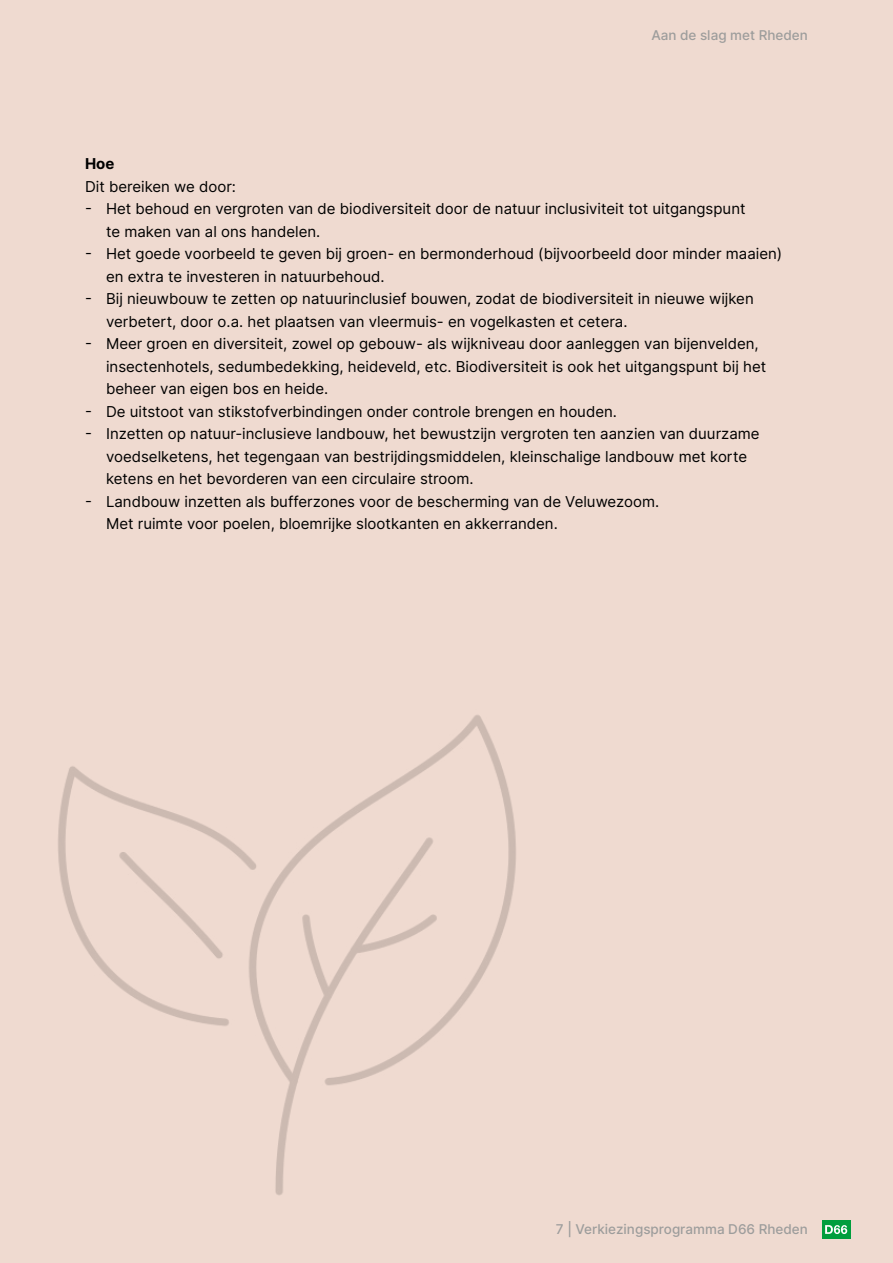
<style>
.page{position:relative;width:893px;height:1263px;background:#efdad0}
.page>*{position:absolute;margin:0;border:0;box-sizing:border-box;transform-origin:0 0}
.t1{font:15px/22.5px "Inter";color:#000}
.t2{font:700 15px "Inter";color:#000}
.t3{font:500 13.5px "Inter";color:#9d9d9c}
</style>
<div class="page">
<div style="left:822px;top:1220px;width:28px;height:19px;background:#009e3d"></div>
<svg style="left:825px;top:1225px;width:22px;height:9px"></svg>
<img style="left:58px;top:715px;width:458px;height:480px">
<p class="t3" style="left:651px;top:25px;width:158px">Aan de slag met Rheden</p>
<p class="t2" style="left:85px;top:153px;width:31px">Hoe</p>
<p class="t1" style="left:85px;top:175px;width:153px">Dit bereiken we door:</p>
<p class="t1" style="left:106px;top:197px;width:641px;text-indent:-21px">- Het behoud en vergroten van de biodiversiteit door de natuur inclusiviteit tot uitgangspunt te maken van al ons handelen.</p>
<p class="t1" style="left:106px;top:242px;width:678px;text-indent:-21px">- Het goede voorbeeld te geven bij groen- en bermonderhoud (bijvoorbeeld door minder maaien) en extra te investeren in natuurbehoud.</p>
<p class="t1" style="left:106px;top:287px;width:649px;text-indent:-21px">- Bij nieuwbouw te zetten op natuurinclusief bouwen, zodat de biodiversiteit in nieuwe wijken verbetert, door o.a. het plaatsen van vleermuis- en vogelkasten et cetera.</p>
<p class="t1" style="left:106px;top:332px;width:662px;text-indent:-21px">- Meer groen en diversiteit, zowel op gebouw- als wijkniveau door aanleggen van bijenvelden, insectenhotels, sedumbedekking, heideveld, etc. Biodiversiteit is ook het uitgangspunt bij het beheer van eigen bos en heide.</p>
<p class="t1" style="left:85px;top:400px;width:533px">- De uitstoot van stikstofverbindingen onder controle brengen en houden.</p>
<p class="t1" style="left:106px;top:422px;width:655px;text-indent:-21px">- Inzetten op natuur-inclusieve landbouw, het bewustzijn vergroten ten aanzien van duurzame voedselketens, het tegengaan van bestrijdingsmiddelen, kleinschalige landbouw met korte ketens en het bevorderen van een circulaire stroom.</p>
<p class="t1" style="left:106px;top:490px;width:555px;text-indent:-21px">- Landbouw inzetten als bufferzones voor de bescherming van de Veluwezoom.<br>Met ruimte voor poelen, bloemrijke slootkanten en akkerranden.</p>
<p class="t3" style="left:556px;top:1219px;width:253px">7 | Verkiezingsprogramma D66 Rheden</p>
</div>
